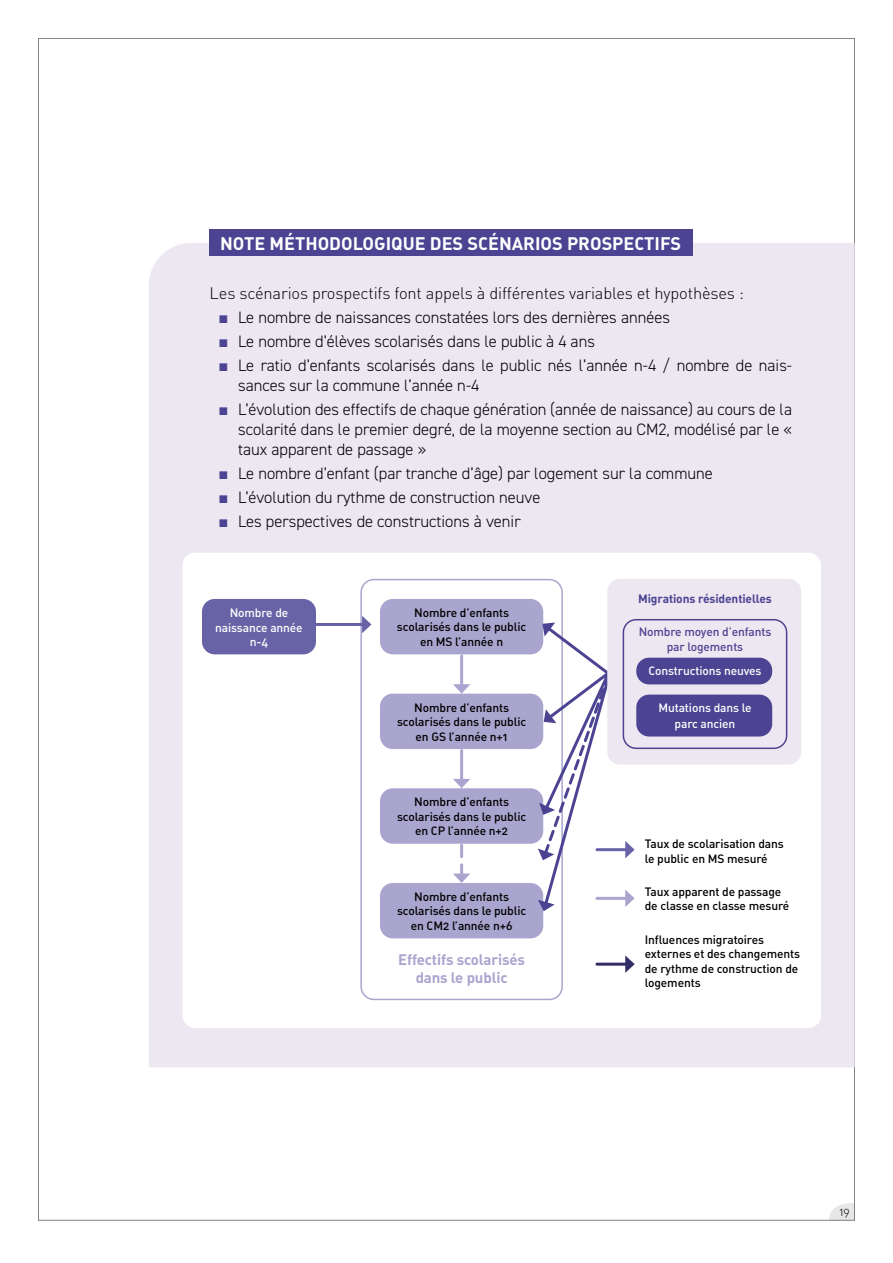
<style>
.page{position:relative;width:893px;height:1263px;background:#fff}
.page>*{position:absolute;margin:0;border:0;box-sizing:border-box;transform-origin:0 0}
.t1{font:18px "DIN Bold Alternate";color:#fff}
.t2{font:300 16.5px/19.8px "DIN2014";color:#000}
.t3{font:16.5px "DIN Light Alternate";letter-spacing:-.01em;color:#000}
.t4{font:15px/18px "DIN Bold Alternate";letter-spacing:-.01em;color:#a9a5cf;text-align:center}
.t5{font:12px/14.4px "DIN Medium Alternate";letter-spacing:-.01em;color:#000;text-align:center}
.t6{font:12px/14.4px "DIN Medium Alternate";letter-spacing:-.01em;color:#fff;text-align:center}
.t7{font:12px/14.4px "DIN Medium Alternate";letter-spacing:-.01em;color:#4c4392;text-align:center}
.t8{font:12px "DIN Bold Alternate";letter-spacing:-.01em;color:#4c4392}
.t9{font:12px "DIN Light Alternate";color:#000}
.s1{font-family:"Arial";font-weight:400;color:#4c4392}
</style>
<div class="page">
<svg style="left:829px;top:1203px;width:24px;height:15px"></svg>
<div style="left:149px;top:243px;width:706px;height:824px;background:#ede7f1"></div>
<div style="left:182px;top:553px;width:639px;height:475px;background:#fff;border-radius:13px"></div>
<div style="left:210px;top:230px;width:483px;height:26px;background:#4c4392"></div>
<div style="left:202px;top:599px;width:114px;height:55px;background:#6863a6;border-radius:13px"></div>
<div style="left:380px;top:599px;width:163px;height:55px;background:#a9a5cf;border-radius:13px"></div>
<div style="left:360px;top:579px;width:203px;height:421px;border:2px solid #a9a5cf;border-radius:13px"></div>
<div style="left:380px;top:694px;width:163px;height:55px;background:#a9a5cf;border-radius:13px"></div>
<div style="left:380px;top:788px;width:163px;height:56px;background:#a9a5cf;border-radius:13px"></div>
<div style="left:380px;top:883px;width:163px;height:55px;background:#a9a5cf;border-radius:13px"></div>
<hr style="left:317px;top:623px;width:48px;height:3px;background:#6863a6">
<svg style="left:362px;top:616px;width:9px;height:17px"></svg>
<hr style="left:597px;top:848px;width:31px;height:3px;background:#6863a6">
<svg style="left:625px;top:841px;width:10px;height:17px"></svg>
<hr style="left:460px;top:656px;width:3px;height:31px;background:#a9a5cf">
<svg style="left:453px;top:684px;width:17px;height:10px"></svg>
<hr style="left:597px;top:963px;width:31px;height:3px;background:#322c67">
<svg style="left:625px;top:955px;width:10px;height:18px"></svg>
<svg style="left:538px;top:622px;width:77px;height:289px"></svg>
<hr style="left:460px;top:750px;width:3px;height:31px;background:#a9a5cf">
<svg style="left:453px;top:779px;width:17px;height:9px"></svg>
<hr style="left:597px;top:897px;width:31px;height:3px;background:#a9a5cf">
<svg style="left:625px;top:890px;width:10px;height:17px"></svg>
<svg style="left:453px;top:845px;width:17px;height:38px"></svg>
<div style="left:607px;top:579px;width:194px;height:186px;background:#ede7f1;border-radius:13px"></div>
<div style="left:623px;top:619px;width:164px;height:130px;border:2px solid #4c4392;border-radius:13px"></div>
<div style="left:636px;top:658px;width:136px;height:26px;background:#4c4392;border-radius:13px"></div>
<div style="left:636px;top:695px;width:136px;height:41px;background:#4c4392;border-radius:13px"></div>
<p class="t1" style="left:220px;top:232px;width:462px">NOTE MÉTHODOLOGIQUE DES SCÉNARIOS PROSPECTIFS</p>
<p class="t3" style="left:210px;top:283px;width:536px">Les scénarios prospectifs font appels à différentes variables et hypothèses :</p>
<p class="t2" style="left:219px;top:308px;width:453px"><span class="s1">■</span> Le nombre de naissances constatées lors des dernières années</p>
<p class="t2" style="left:219px;top:332px;width:378px"><span class="s1">■</span> Le nombre d’élèves scolarisés dans le public à 4 ans</p>
<p class="t2" style="left:238px;top:356px;width:555px;text-indent:-20px"><span class="s1">■</span> Le ratio d’enfants scolarisés dans le public nés l’année n-4 / nombre de nais&shy;sances sur la commune l’année n-4</p>
<p class="t2" style="left:238px;top:400px;width:555px;text-align:justify;text-indent:-20px"><span class="s1">■</span> L’évolution des effectifs de chaque génération (année de naissance) au cours de la scolarité dans le premier degré, de la moyenne section au CM2, modélisé par le « taux apparent de passage »</p>
<p class="t2" style="left:219px;top:463px;width:496px"><span class="s1">■</span> Le nombre d’enfant (par tranche d’âge) par logement sur la commune</p>
<p class="t2" style="left:219px;top:487px;width:323px"><span class="s1">■</span> L’évolution du rythme de construction neuve</p>
<p class="t2" style="left:219px;top:512px;width:304px"><span class="s1">■</span> Les perspectives de constructions à venir</p>
<p class="t6" style="left:215px;top:605px;width:89px">Nombre de naissance année n-4</p>
<p class="t5" style="left:397px;top:605px;width:131px">Nombre d’enfants scolarisés dans le public en MS l’année n</p>
<p class="t5" style="left:397px;top:700px;width:131px">Nombre d’enfants scolarisés dans le public en GS l’année n+1</p>
<p class="t5" style="left:397px;top:794px;width:131px">Nombre d’enfants scolarisés dans le public en CP l’année n+2</p>
<p class="t5" style="left:397px;top:889px;width:131px">Nombre d’enfants scolarisés dans le public en CM2 l’année n+6</p>
<p class="t4" style="left:398px;top:950px;width:128px">Effectifs scolarisés dans le public</p>
<p class="t8" style="left:638px;top:591px;width:135px">Migrations résidentielles</p>
<p class="t7" style="left:639px;top:624px;width:134px">Nombre moyen d’enfants par logements</p>
<p class="t6" style="left:648px;top:663px;width:115px">Constructions neuves</p>
<p class="t6" style="left:658px;top:699px;width:95px;line-height:16.2px">Mutations dans le parc ancien</p>
<p class="t5" style="left:645px;top:836px;width:141px;text-align:left">Taux de scolarisation dans le public en MS mesuré</p>
<p class="t5" style="left:645px;top:884px;width:146px;text-align:left">Taux apparent de passage de classe en classe mesuré</p>
<p class="t5" style="left:645px;top:932px;width:157px;text-align:left">Influences migratoires externes et des changements de rythme de construction de logements</p>
<p class="t9" style="left:839px;top:1204px;width:12px">19</p>
</div>
